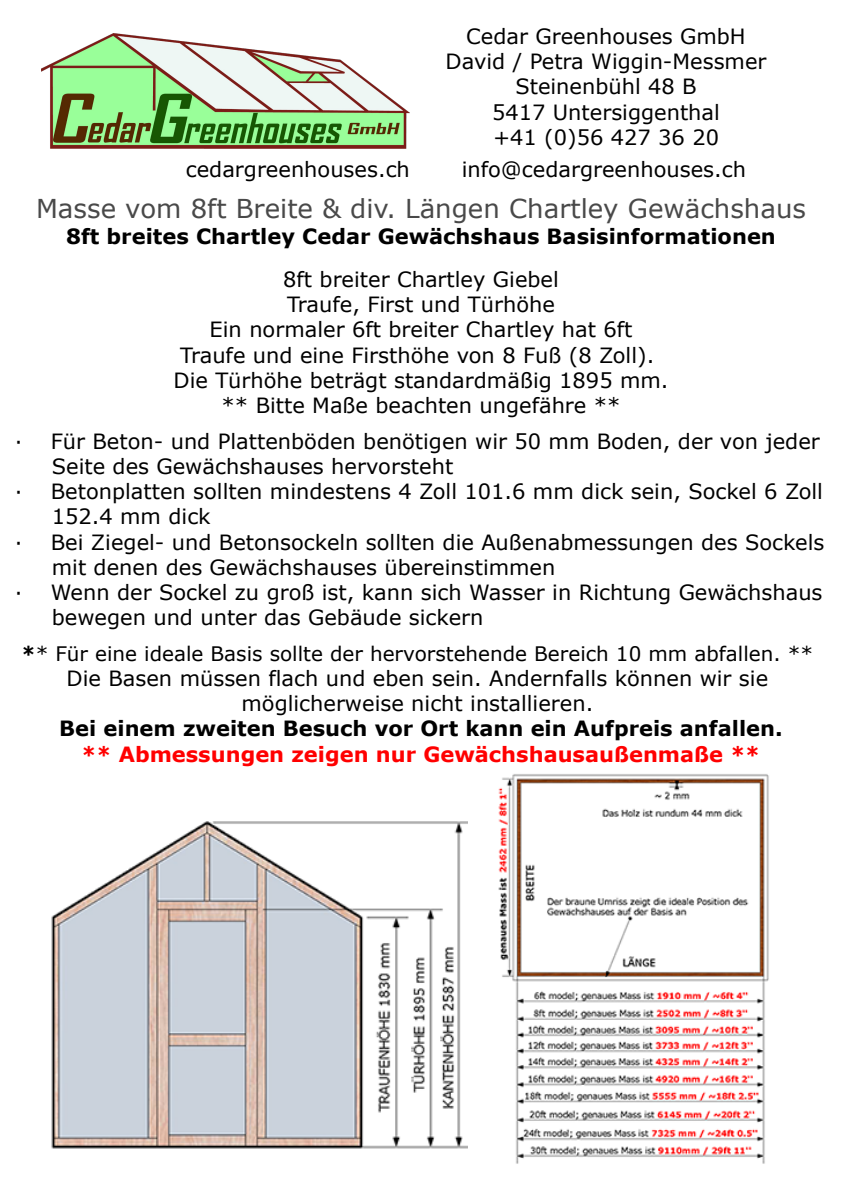
<style>
.page{position:relative;width:842px;height:1191px;background:#fff}
.page>*{position:absolute;margin:0;border:0;box-sizing:border-box;transform-origin:0 0}
.t1{font:26px "Verdana";color:#494949}
.t2{font:21px/25.2px "Verdana";color:#000;text-align:center}
.t3{font:700 21px "Verdana";color:#000}
.t4{font:700 21px "Verdana";color:#f00}
.t5{font:20px "Verdana";color:#000}
.s1{font-weight:700}
</style>
<div class="page">
<img style="left:498px;top:774px;width:271px;height:390px">
<img style="left:51px;top:821px;width:416px;height:328px">
<img style="left:41px;top:34px;width:368px;height:115px">
<p class="t2" style="left:445px;top:24px;width:323px">Cedar Greenhouses GmbH<br>David / Petra Wiggin-Messmer<br>Steinenbühl 48 B<br>5417 Untersiggenthal<br>+41 (0)56 427 36 20</p>
<p class="t2" style="left:186px;top:157px;width:226px">cedargreenhouses.ch</p>
<p class="t2" style="left:462px;top:157px;width:286px">info@cedargreenhouses.ch</p>
<p class="t1" style="left:36px;top:190px;width:771px">Masse vom 8ft Breite &amp; div. Längen Chartley Gewächshaus</p>
<p class="t3" style="left:66px;top:222px;width:711px">8ft breites Chartley Cedar Gewächshaus Basisinformationen</p>
<p class="t2" style="left:174px;top:266px;width:497px">8ft breiter Chartley Giebel<br>Traufe, First und Türhöhe<br>Ein normaler 6ft breiter Chartley hat 6ft<br>Traufe und eine Firsthöhe von 8 Fuß (8 Zoll).<br>Die Türhöhe beträgt standardmäßig 1895 mm. ** Bitte Maße beachten ungefähre **</p>
<p class="t2" style="left:15px;top:428px;width:806px">· Für Beton- und Plattenböden benötigen wir 50 mm Boden, der von jeder</p>
<p class="t2" style="left:52px;top:453px;width:403px">Seite des Gewächshauses hervorsteht</p>
<p class="t2" style="left:15px;top:479px;width:810px">· Betonplatten sollten mindestens 4 Zoll 101.6 mm dick sein, Sockel 6 Zoll</p>
<p class="t2" style="left:52px;top:504px;width:160px">152.4 mm dick</p>
<p class="t2" style="left:15px;top:529px;width:811px">· Bei Ziegel- und Betonsockeln sollten die Außenabmessungen des Sockels</p>
<p class="t2" style="left:52px;top:554px;width:505px">mit denen des Gewächshauses übereinstimmen</p>
<p class="t2" style="left:15px;top:579px;width:809px">· Wenn der Sockel zu groß ist, kann sich Wasser in Richtung Gewächshaus</p>
<p class="t2" style="left:52px;top:605px;width:433px">bewegen und unter das Gebäude sickern</p>
<p class="t5" style="left:21px;top:640px;width:793px"><span class="s1">*</span>* Für eine ideale Basis sollte der hervorstehende Bereich 10 mm abfallen. **</p>
<p class="t2" style="left:67px;top:665px;width:703px">Die Basen müssen flach und eben sein. Andernfalls können wir sie möglicherweise nicht installieren.</p>
<p class="t3" style="left:59px;top:714px;width:725px">Bei einem zweiten Besuch vor Ort kann ein Aufpreis anfallen.</p>
<p class="t4" style="left:82px;top:739px;width:680px">** Abmessungen zeigen nur Gewächshausaußenmaße **</p>
</div>
